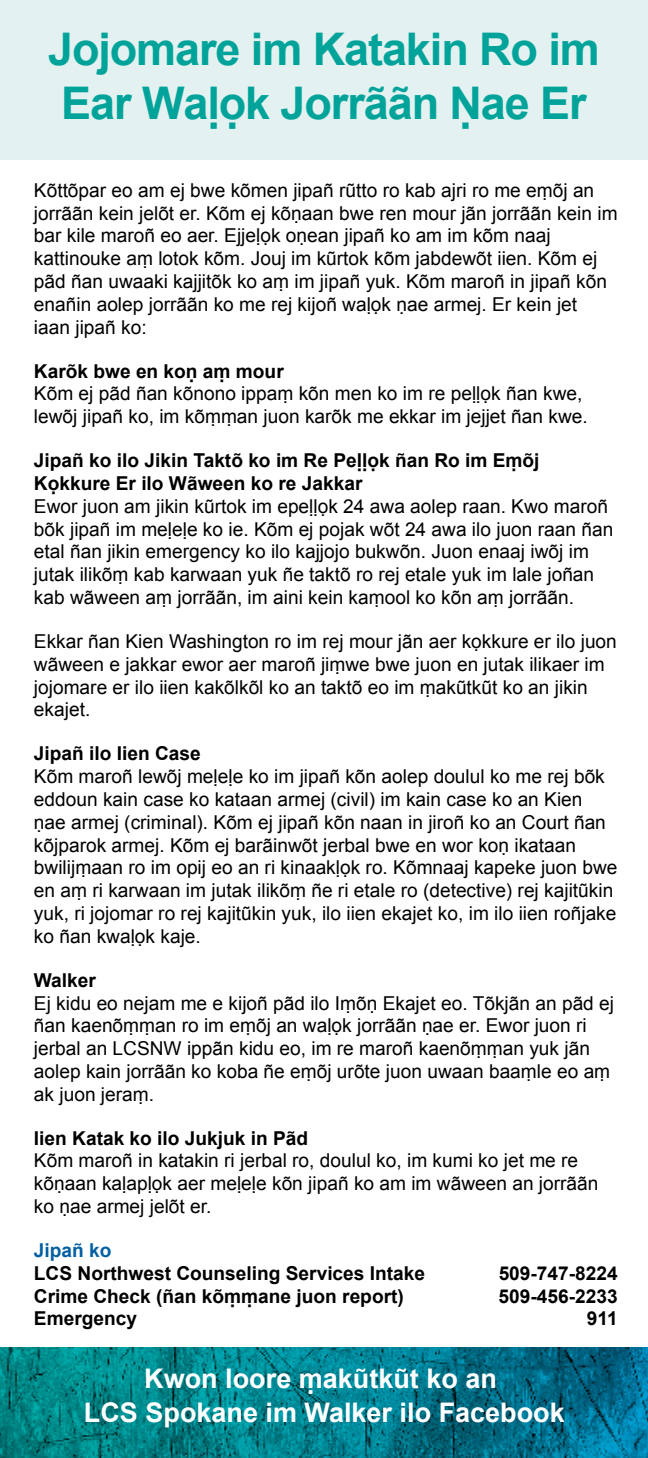
<style>
.page{position:relative;width:648px;height:1458px;background:#fff}
.page>*{position:absolute;margin:0;border:0;box-sizing:border-box;transform-origin:0 0}
.t1{font:700 45px/54px "Arial";letter-spacing:-.025em;color:#00a39a}
.t2{font:700 27px/33.8px "Arial";color:#fff;text-align:center}
.t3{font:19.12px/22.9px "Arial";color:#000}
.t4{font:700 19.12px/22.9px "Arial";color:#000}
.t5{font:700 19.12px "Arial";color:#0060a3}
</style>
<div class="page">
<img style="left:0;top:1348px;width:648px;height:110px">
<div style="left:0;top:0;width:648px;height:160px;background:#e3f2f0"></div>
<h1 class="t1" style="left:48px;top:24px;width:553px">Jojomare im Katakin Ro im<br>Ear Waḷọk Jorrããn Ṇae Er</h1>
<p class="t3" style="left:34px;top:179px;width:585px">Kõttõpar eo am ej bwe kõmen jipañ rũtto ro kab ajri ro me eṃõj an jorrããn kein jelõt er. Kõm ej kõṇaan bwe ren mour jãn jorrããn kein im bar kile maroñ eo aer. Ejjeḷọk oṇean jipañ ko am im kõm naaj kattinouke aṃ lotok kõm. Jouj im kũrtok kõm jabdewõt iien. Kõm ej pãd ñan uwaaki kajjitõk ko aṃ im jipañ yuk. Kõm maroñ in jipañ kõn enañin aolep jorrããn ko me rej kijoñ waḷọk ṇae armej. Er kein jet iaan jipañ ko:</p>
<p class="t4" style="left:34px;top:360px;width:251px">Karõk bwe en koṇ aṃ mour</p>
<p class="t3" style="left:34px;top:383px;width:555px">Kõm ej pãd ñan kõnono ippaṃ kõn men ko im re peḷḷọk ñan kwe, lewõj jipañ ko, im kõṃṃan juon karõk me ekkar im jejjet ñan kwe.</p>
<p class="t4" style="left:34px;top:449px;width:507px">Jipañ ko ilo Jikin Taktõ ko im Re Peḷḷọk ñan Ro im Eṃõj<br>Kọkkure Er ilo Wãween ko re Jakkar</p>
<p class="t3" style="left:34px;top:495px;width:581px">Ewor juon am jikin kũrtok im epeḷḷọk 24 awa aolep raan. Kwo maroñ bõk jipañ im meḷeḷe ko ie. Kõm ej pojak wõt 24 awa ilo juon raan ñan etal ñan jikin emergency ko ilo kajjojo bukwõn. Juon enaaj iwõj im jutak ilikõṃ kab karwaan yuk ñe taktõ ro rej etale yuk im lale joñan kab wãween aṃ jorrããn, im aini kein kaṃool ko kõn aṃ jorrããn.</p>
<p class="t3" style="left:34px;top:630px;width:584px">Ekkar ñan Kien Washington ro im rej mour jãn aer kọkkure er ilo juon wãween e jakkar ewor aer maroñ jiṃwe bwe juon en jutak ilikaer im jojomare er ilo iien kakõlkõl ko an taktõ eo im ṃakũtkũt ko an jikin ekajet.</p>
<p class="t4" style="left:34px;top:742px;width:168px">Jipañ ilo Iien Case</p>
<p class="t3" style="left:34px;top:765px;width:585px">Kõm maroñ lewõj meḷeḷe ko im jipañ kõn aolep doulul ko me rej bõk eddoun kain case ko kataan armej (civil) im kain case ko an Kien ṇae armej (criminal). Kõm ej jipañ kõn naan in jiroñ ko an Court ñan kõjparok armej. Kõm ej barãinwõt jerbal bwe en wor koṇ ikataan bwilijṃaan ro im opij eo an ri kinaakḷọk ro. Kõmnaaj kapeke juon bwe en aṃ ri karwaan im jutak ilikõṃ ñe ri etale ro (detective) rej kajitũkin yuk, ri jojomar ro rej kajitũkin yuk, ilo iien ekajet ko, im ilo iien roñjake ko ñan kwaḷọk kaje.</p>
<p class="t4" style="left:34px;top:969px;width:64px">Walker</p>
<p class="t3" style="left:34px;top:992px;width:582px">Ej kidu eo nejam me e kijoñ pãd ilo Iṃõṇ Ekajet eo. Tõkjãn an pãd ej ñan kaenõṃṃan ro im eṃõj an waḷọk jorrããn ṇae er. Ewor juon ri jerbal an LCSNW ippãn kidu eo, im re maroñ kaenõṃṃan yuk jãn aolep kain jorrããn ko koba ñe eṃõj urõte juon uwaan baaṃle eo aṃ ak juon jeraṃ.</p>
<p class="t4" style="left:34px;top:1127px;width:276px">Iien Katak ko ilo Jukjuk in Pãd</p>
<p class="t3" style="left:34px;top:1150px;width:566px">Kõm maroñ in katakin ri jerbal ro, doulul ko, im kumi ko jet me re kõṇaan kaḷapḷọk aer meḷeḷe kõn jipañ ko am im wãween an jorrããn ko ṇae armej jelõt er.</p>
<p class="t5" style="left:34px;top:1237px;width:79px">Jipañ ko</p>
<p class="t4" style="left:34px;top:1262px;width:393px">LCS Northwest Counseling Services Intake</p>
<p class="t4" style="left:499px;top:1262px;width:121px">509-747-8224</p>
<p class="t4" style="left:34px;top:1285px;width:371px">Crime Check (ñan kõṃṃane juon report)</p>
<p class="t4" style="left:499px;top:1285px;width:121px">509-456-2233</p>
<p class="t4" style="left:34px;top:1308px;width:105px">Emergency</p>
<p class="t4" style="left:587px;top:1308px;width:32px">911</p>
<h2 class="t2" style="left:84px;top:1363px;width:482px">Kwon loore ṃakũtkũt ko an<br>LCS Spokane im Walker ilo Facebook</h2>
</div>
